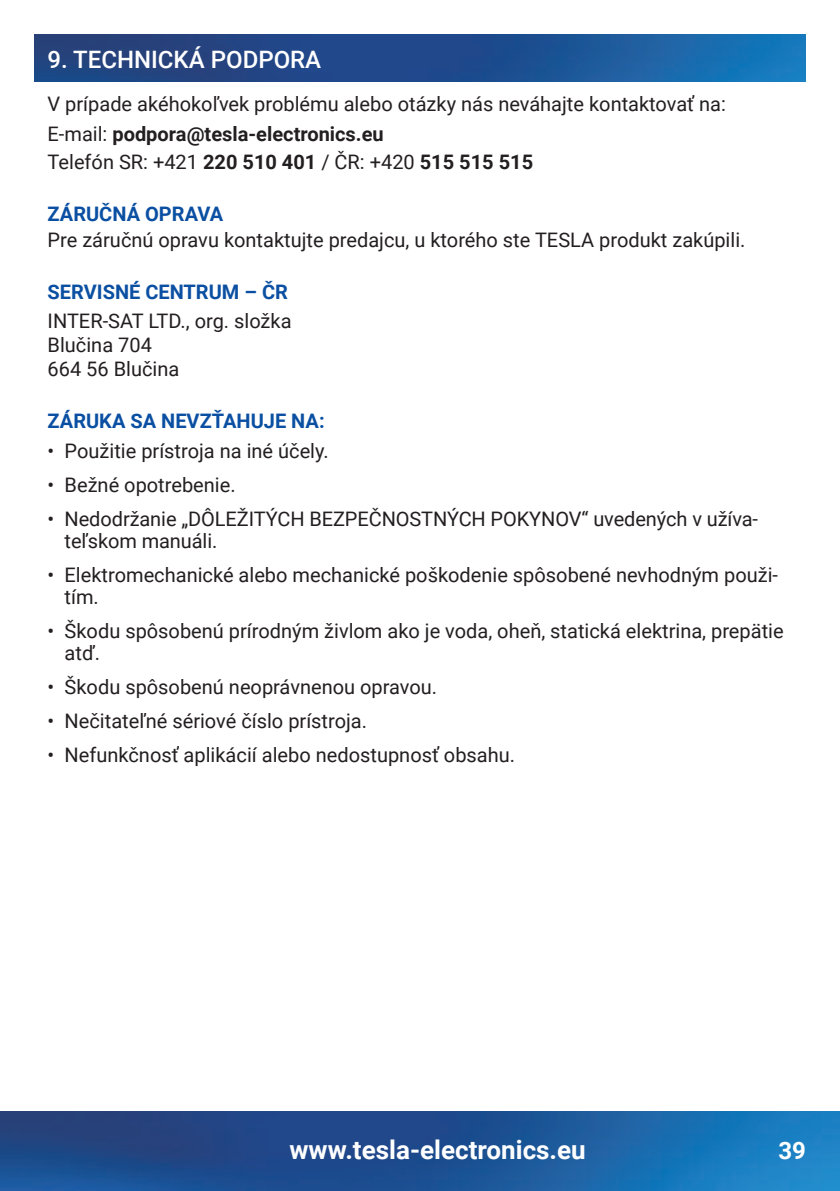
<style>
.page{position:relative;width:840px;height:1191px;background:#fff}
.page>*{position:absolute;margin:0;border:0;box-sizing:border-box;transform-origin:0 0}
.t1{font:700 26px "Roboto";color:#fff}
.t2{font:500 24px "Roboto";color:#fff}
.t3{font:700 24px "Roboto";color:#fff}
.t4{font:20px/22px "Roboto";color:#231f20}
.t5{font:700 20px "Roboto";color:#0a4fa2}
.s1{font-weight:700}
</style>
<div class="page">
<img style="left:0;top:1111px;width:839px;height:80px">
<img style="left:34px;top:34px;width:771px;height:47px">
<p class="t2" style="left:48px;top:43px;width:275px">9. TECHNICKÁ PODPORA</p>
<p class="t4" style="left:48px;top:89px;width:679px;line-height:30px">V prípade akéhokoľvek problému alebo otázky nás neváhajte kontaktovať na:<br>E-mail: <span class="s1">podpora@tesla-electronics.eu</span></p>
<p class="t4" style="left:48px;top:151px;width:487px">Telefón SR: +421 <span class="s1">220 510 401</span> / ČR: +420 <span class="s1">515 515 515</span></p>
<p class="t5" style="left:48px;top:200px;width:177px">ZÁRUČNÁ OPRAVA</p>
<p class="t4" style="left:48px;top:229px;width:699px">Pre záručnú opravu kontaktujte predajcu, u ktorého ste TESLA produkt zakúpili.</p>
<p class="t5" style="left:48px;top:278px;width:242px">SERVISNÉ CENTRUM – ČR</p>
<p class="t4" style="left:48px;top:308px;width:245px;line-height:24px">INTER-SAT LTD., org. složka<br>Blučina 704<br>664 56 Blučina</p>
<p class="t5" style="left:48px;top:406px;width:278px">ZÁRUKA SA NEVZŤAHUJE NA:</p>
<p class="t4" style="left:48px;top:439px;width:282px">• Použitie prístroja na iné účely.</p>
<p class="t4" style="left:48px;top:473px;width:189px">• Bežné opotrebenie.</p>
<p class="t4" style="left:65px;top:507px;width:694px;text-indent:-17px">• Nedodržanie „DÔLEŽITÝCH BEZPEČNOSTNÝCH POKYNOV“ uvedených v užíva&shy;teľskom manuáli.</p>
<p class="t4" style="left:65px;top:563px;width:714px;text-indent:-17px">• Elektromechanické alebo mechanické poškodenie spôsobené nevhodným použi&shy;tím.</p>
<p class="t4" style="left:65px;top:619px;width:720px;text-indent:-17px">• Škodu spôsobenú prírodným živlom ako je voda, oheň, statická elektrina, prepätie atď.</p>
<p class="t4" style="left:48px;top:675px;width:391px">• Škodu spôsobenú neoprávnenou opravou.</p>
<p class="t4" style="left:48px;top:709px;width:321px">• Nečitateľné sériové číslo prístroja.</p>
<p class="t4" style="left:48px;top:743px;width:469px">• Nefunkčnosť aplikácií alebo nedostupnosť obsahu.</p>
<h1 class="t1" style="left:289px;top:1135px;width:298px">www.tesla-electronics.eu</h1>
<p class="t3" style="left:778px;top:1136px;width:29px">39</p>
</div>
